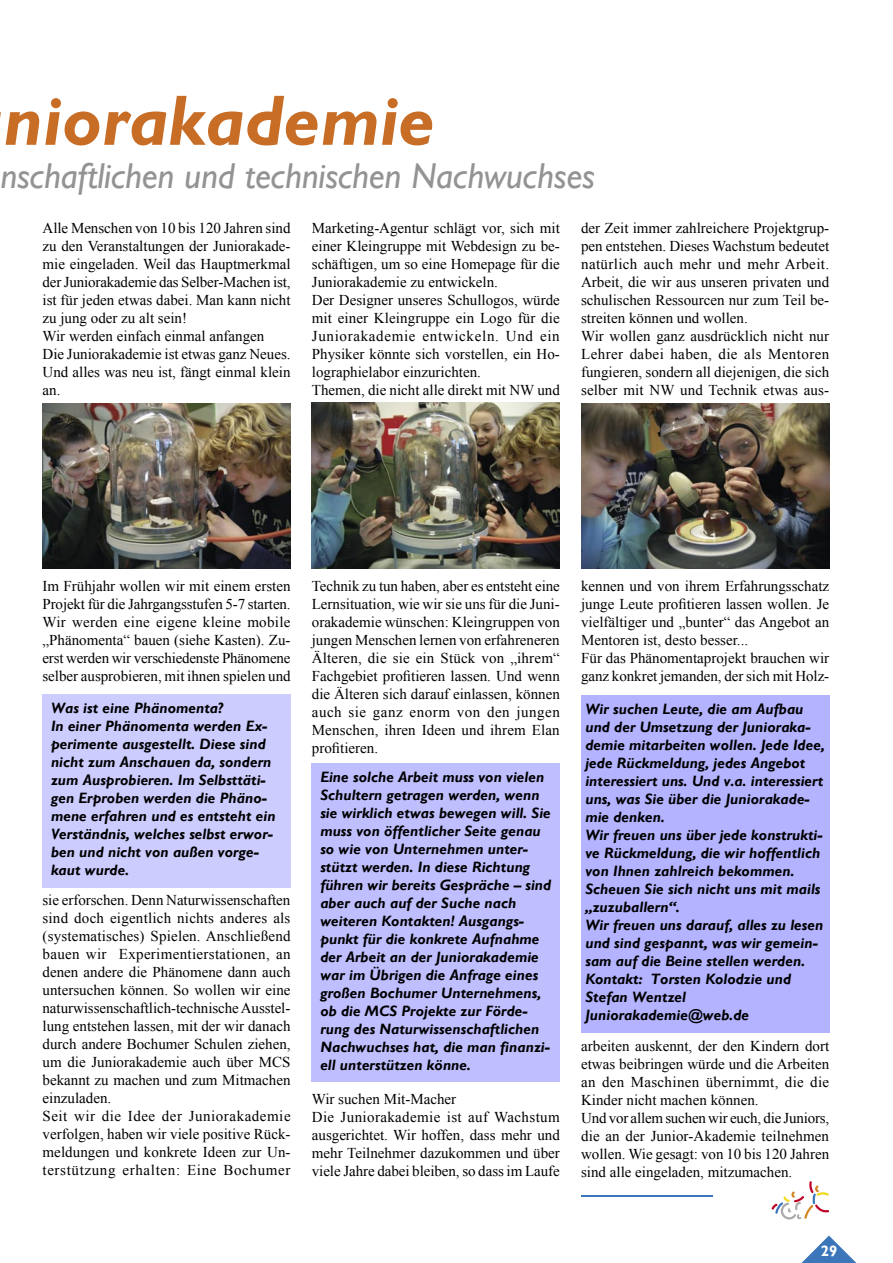
<style>
.page{position:relative;width:893px;height:1263px;background:#fff}
.page>*{position:absolute;margin:0;border:0;box-sizing:border-box;transform-origin:0 0}
.t1{font:italic 700 72px "Gill Sans";color:#c86d26}
.t2{font:italic 36px "Gill Sans";color:#939393}
.A_Fließtext{font:15px/18px "Times New Roman";color:#000;text-align:justify}
.A_Autor{font:italic 700 15px/18px "Gill Sans";color:#000}
.t3{font:700 15px "Gill Sans";color:#fff}
</style>
<div class="page">
<svg style="left:801px;top:1235px;width:56px;height:28px"></svg>
<svg style="left:772px;top:1181px;width:57px;height:38px"></svg>
<hr style="left:581px;top:1195px;width:132px;height:1px;background:#3b76bb">
<div style="left:581px;top:695px;width:248px;height:338px;background:#b3b3ff"></div>
<div style="left:43px;top:694px;width:248px;height:193px;background:#ccf"></div>
<div style="left:312px;top:763px;width:248px;height:319px;background:#bfbfff"></div>
<img style="left:581px;top:403px;width:248px;height:166px">
<img style="left:312px;top:403px;width:248px;height:166px">
<img style="left:43px;top:403px;width:248px;height:166px">
<h1 class="t1" style="left:4px;top:78px;width:433px">niorakademie</h1>
<h2 class="t2" style="left:0;top:155px;width:596px">nschaftlichen und technischen Nachwuchses</h2>
<p class="A_Fließtext" style="left:43px;top:219px;width:250px">Alle Menschen von 10 bis 120 Jahren sind zu den Veranstaltungen der Juniorakade&shy;mie eingeladen. Weil das Hauptmerkmal der Juniorakademie das Selber-Machen ist, ist für jeden etwas dabei. Man kann nicht zu jung oder zu alt sein!</p>
<p class="A_Fließtext" style="left:43px;top:327px;width:223px">Wir werden einfach einmal anfangen</p>
<p class="A_Fließtext" style="left:43px;top:345px;width:250px">Die Juniorakademie ist etwas ganz Neues.<br>Und alles was neu ist, fängt einmal klein an.</p>
<p class="A_Fließtext" style="left:312px;top:219px;width:250px">Marketing-Agentur schlägt vor, sich mit einer Kleingruppe mit Webdesign zu be&shy;schäftigen, um so eine Homepage für die Juniorakademie zu entwickeln.</p>
<p class="A_Fließtext" style="left:312px;top:291px;width:250px">Der Designer unseres Schullogos, würde mit einer Kleingruppe ein Logo für die Juniorakademie entwickeln. Und ein Physiker könnte sich vorstellen, ein Ho&shy;lographielabor einzurichten.</p>
<p class="A_Fließtext" style="left:312px;top:381px;width:250px">Themen, die nicht alle direkt mit NW und</p>
<p class="A_Fließtext" style="left:581px;top:219px;width:250px">der Zeit immer zahlreichere Projektgrup&shy;pen entstehen. Dieses Wachstum bedeutet natürlich auch mehr und mehr Arbeit.<br>Arbeit, die wir aus unseren privaten und schulischen Ressourcen nur zum Teil be&shy;streiten können und wollen.</p>
<p class="A_Fließtext" style="left:581px;top:327px;width:250px">Wir wollen ganz ausdrücklich nicht nur Lehrer dabei haben, die als Mentoren fungieren, sondern all diejenigen, die sich selber mit NW und Technik etwas aus-</p>
<p class="A_Fließtext" style="left:43px;top:577px;width:250px">Im Frühjahr wollen wir mit einem ersten Projekt für die Jahrgangsstufen 5-7 starten.<br>Wir werden eine eigene kleine mobile „Phänomenta“ bauen (siehe Kasten). Zu&shy;erst werden wir verschiedenste Phänomene selber ausprobieren, mit ihnen spielen und</p>
<p class="A_Autor" style="left:51px;top:698px;width:174px">Was ist eine Phänomenta?</p>
<p class="A_Autor" style="left:51px;top:716px;width:226px">In einer Phänomenta werden Ex&shy;perimente ausgestellt. Diese sind nicht zum Anschauen da, sondern zum Ausprobieren. Im Selbsttäti&shy;gen Erproben werden die Phäno&shy;mene erfahren und es entsteht ein<br>Verständnis, welches selbst erwor&shy;ben und nicht von außen vorge&shy;kaut wurde.</p>
<p class="A_Fließtext" style="left:43px;top:891px;width:250px">sie erforschen. Denn Naturwissenschaften sind doch eigentlich nichts anderes als (systematisches) Spielen. Anschließend bauen wir Experimentierstationen, an denen andere die Phänomene dann auch untersuchen können. So wollen wir eine naturwissenschaftlich-technische Ausstel&shy;lung entstehen lassen, mit der wir danach durch andere Bochumer Schulen ziehen, um die Juniorakademie auch über MCS bekannt zu machen und zum Mitmachen einzuladen.</p>
<p class="A_Fließtext" style="left:43px;top:1107px;width:250px">Seit wir die Idee der Juniorakademie verfolgen, haben wir viele positive Rück&shy;meldungen und konkrete Ideen zur Un&shy;terstützung erhalten: Eine Bochumer</p>
<p class="A_Fließtext" style="left:312px;top:577px;width:250px">Technik zu tun haben, aber es entsteht eine Lernsituation, wie wir sie uns für die Juni&shy;orakademie wünschen: Kleingruppen von jungen Menschen lernen von erfahreneren Älteren, die sie ein Stück von „ihrem“ Fachgebiet profitieren lassen. Und wenn die Älteren sich darauf einlassen, können auch sie ganz enorm von den jungen Menschen, ihren Ideen und ihrem Elan profitieren.</p>
<p class="A_Autor" style="left:320px;top:768px;width:233px">Eine solche Arbeit muss von vielen<br>Schultern getragen werden, wenn sie wirklich etwas bewegen will. Sie muss von öffentlicher Seite genau so wie von Unternehmen unter&shy;stützt werden. In diese Richtung führen wir bereits Gespräche – sind aber auch auf der Suche nach weiteren Kontakten! Ausgangs&shy;punkt für die konkrete Aufnahme der Arbeit an der Juniorakademie war im Übrigen die Anfrage eines großen Bochumer Unternehmens, ob die MCS Projekte zur Förde&shy;rung des Naturwissenschaftlichen<br>Nachwuchses hat, die man finanzi&shy;ell unterstützen könne.</p>
<p class="A_Fließtext" style="left:312px;top:1090px;width:146px">Wir suchen Mit-Macher</p>
<p class="A_Fließtext" style="left:312px;top:1108px;width:250px">Die Juniorakademie ist auf Wachstum ausgerichtet. Wir hoffen, dass mehr und mehr Teilnehmer dazukommen und über viele Jahre dabei bleiben, so dass im Laufe</p>
<p class="A_Fließtext" style="left:581px;top:577px;width:250px">kennen und von ihrem Erfahrungsschatz junge Leute profitieren lassen wollen. Je vielfältiger und „bunter“ das Angebot an Mentoren ist, desto besser...</p>
<p class="A_Fließtext" style="left:581px;top:649px;width:250px">Für das Phänomentaprojekt brauchen wir ganz konkret jemanden, der sich mit Holz-</p>
<p class="A_Autor" style="left:585px;top:700px;width:241px">Wir suchen Leute, die am Aufbau und der Umsetzung der Junioraka&shy;demie mitarbeiten wollen. Jede Idee, jede Rückmeldung, jedes Angebot interessiert uns. Und v.a. interessiert uns, was Sie über die Juniorakade&shy;mie denken.</p>
<p class="A_Autor" style="left:585px;top:826px;width:239px">Wir freuen uns über jede konstrukti&shy;ve Rückmeldung, die wir hoffentlich von Ihnen zahlreich bekommen.<br>Scheuen Sie sich nicht uns mit mails „zuzuballern“.</p>
<p class="A_Autor" style="left:585px;top:916px;width:240px">Wir freuen uns darauf, alles zu lesen und sind gespannt, was wir gemein&shy;sam auf die Beine stellen werden.</p>
<p class="A_Autor" style="left:585px;top:970px;width:207px">Kontakt: Torsten Kolodzie und<br>Stefan Wentzel</p>
<p class="A_Autor" style="left:585px;top:1006px;width:165px">Juniorakademie@web.de</p>
<p class="A_Fließtext" style="left:581px;top:1037px;width:250px">arbeiten auskennt, der den Kindern dort etwas beibringen würde und die Arbeiten an den Maschinen übernimmt, die die Kinder nicht machen können.</p>
<p class="A_Fließtext" style="left:581px;top:1109px;width:250px">Und vor allem suchen wir euch, die Juniors, die an der Junior-Akademie teilnehmen wollen. Wie gesagt: von 10 bis 120 Jahren sind alle eingeladen, mitzumachen.</p>
<p class="t3" style="left:821px;top:1242px;width:18px">29</p>
</div>
